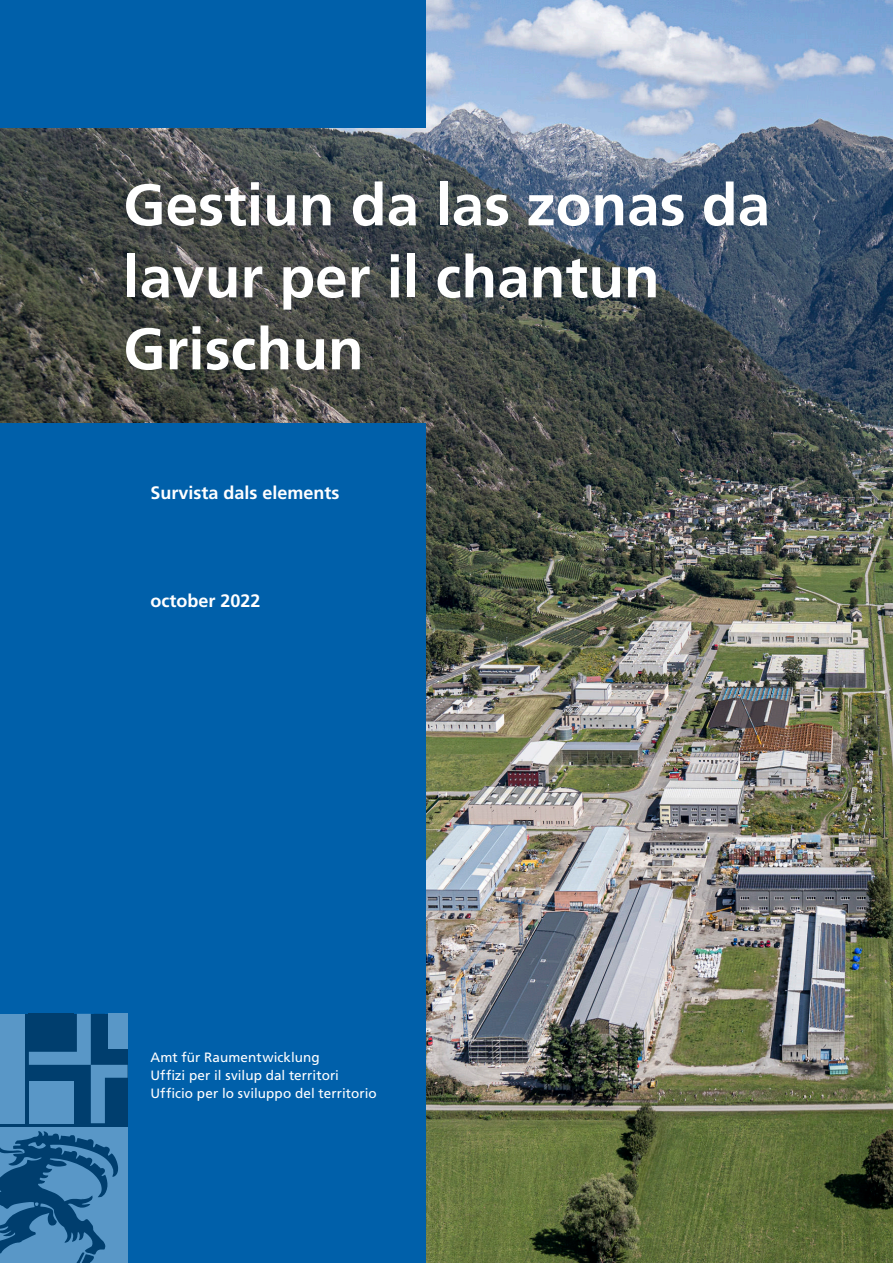
<style>
.page{position:relative;width:893px;height:1263px;background:#fff}
.page>*{position:absolute;margin:0;border:0;box-sizing:border-box;transform-origin:0 0}
.t1{font:700 58.5px/72px "Frutiger";color:#fff}
.t2{font:700 18px "Frutiger";color:#fff}
.t3{font:13.5px/18px "Frutiger";letter-spacing:.005em;color:#fff}
</style>
<div class="page">
<img style="left:0;top:0;width:893px;height:1263px">
<div style="left:0;top:423px;width:426px;height:840px;background:#0060aa"></div>
<div style="left:0;top:1014px;width:128px;height:249px;background:linear-gradient(to right,#003e6e,#003e6e)"></div>
<div style="left:0;top:1014px;width:25px;height:109px;background:#5997c7"></div>
<svg style="left:29px;top:1014px;width:99px;height:109px;background:#296797"></svg>
<div style="left:0;top:1127px;width:128px;height:136px;background:#5997c7"></div>
<svg style="left:0;top:1131px;width:118px;height:132px"></svg>
<div style="left:0;top:0;width:426px;height:128px;background:#0060aa"></div>
<h1 class="t1" style="left:123px;top:169px;width:648px">Gestiun da las zonas da lavur per il chantun<br>Grischun</h1>
<h2 class="t2" style="left:150px;top:482px;width:191px">Survista dals elements</h2>
<h2 class="t2" style="left:150px;top:590px;width:112px">october 2022</h2>
<p class="t3" style="left:150px;top:1048px;width:228px">Amt für Raumentwicklung<br>Uffizi per il svilup dal territori<br>Ufficio per lo sviluppo del territorio</p>
</div>
